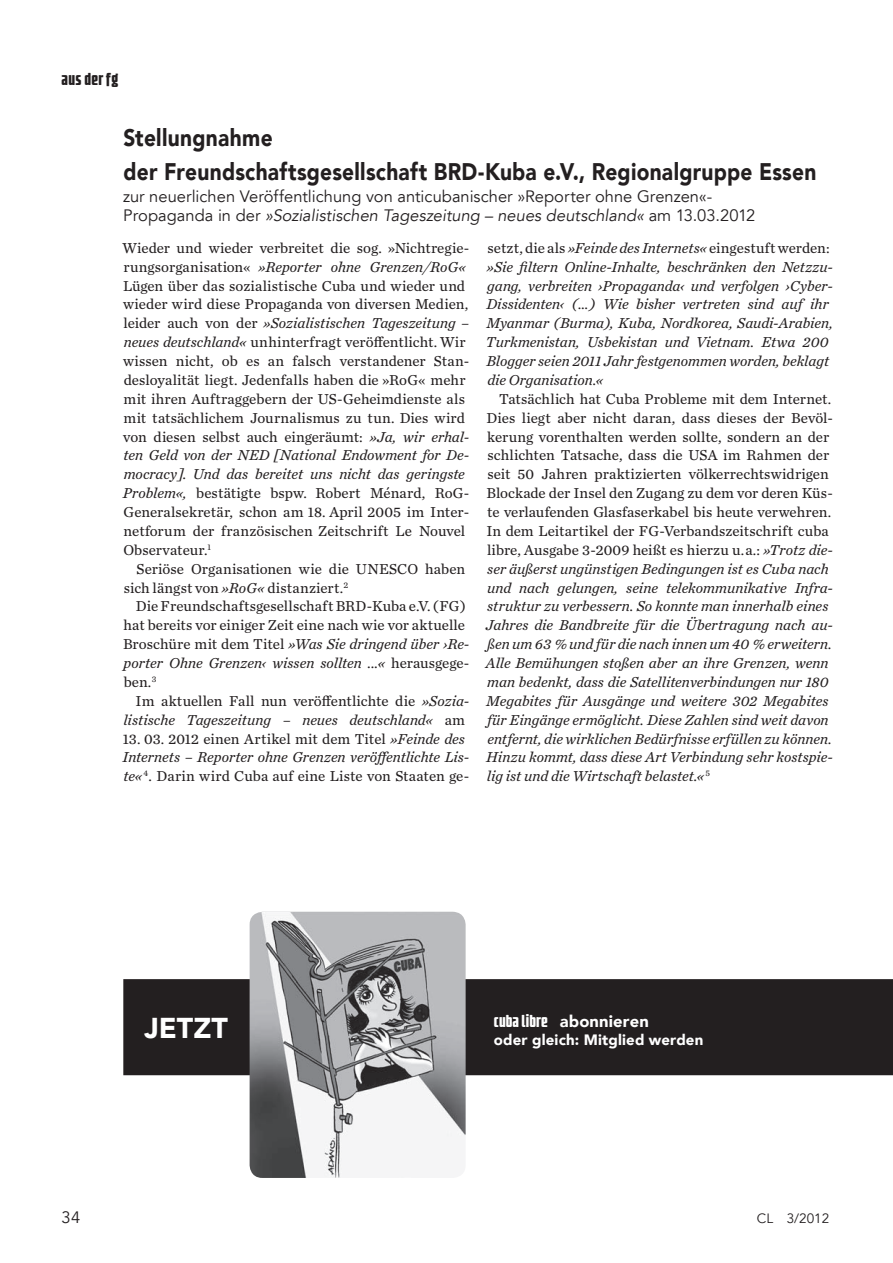
<style>
.page{position:relative;width:893px;height:1263px;background:#fff}
.page>*{position:absolute;margin:0;border:0;box-sizing:border-box;transform-origin:0 0}
.t1{font:900 28.65px "Avenir LT";color:#fff}
.t2{font:900 24px/34.2px "Avenir LT";letter-spacing:.015em;color:#231f20;scale:.87 1}
.t3{font:16.5px/19.8px "Avenir LT";color:#231f20}
.t4{font:900 16.5px "Avenir LT";letter-spacing:.01em;color:#fff}
.t5{font:900 16.5px "Fidel";letter-spacing:.02em;color:#231f20}
.t6{font:italic 15px/18.9px "Chronicle Text G2";color:#231f20}
.t7{font:15px/18.9px "Chronicle Text G2";letter-spacing:.01em;color:#231f20}
.t8{font:900 15px "Avenir LT";letter-spacing:.01em;color:#fff}
.t9{font:13.5px "Avenir LT";color:#231f20}
.s1{font-style:italic}
.s2{font-style:normal}
.s3{font-family:"Fidel"}
</style>
<div class="page">
<div style="left:123px;top:979px;width:770px;height:96px;background:#231f20"></div>
<img style="left:250px;top:912px;width:216px;height:266px">
<p class="t5" style="left:62px;top:70px;width:58px">aus der fg</p>
<h2 class="t2" style="left:123px;top:120px;width:798px">Stellungnahme<br>der Freundschaftsgesellschaft BRD-Kuba e.V., Regionalgruppe Essen</h2>
<p class="t3" style="left:123px;top:186px;width:634px">zur neuerlichen Veröffentlichung von anticubanischer »Reporter ohne Grenzen«-<br>Propaganda in der <span class="s1">»Sozialistischen Tageszeitung – neues deutschland«</span> am 13.03.2012</p>
<p class="t7" style="left:122px;top:238px;width:348px">Wieder und wieder verbreitet die sog. »Nichtregie&shy;rungsorganisation« <span class="s1">»Reporter ohne Grenzen/RoG« </span>Lügen über das sozialistische Cuba und wieder und wieder wird diese Propaganda von diversen Medien, leider auch von der <span class="s1">»Sozialistischen Tageszeitung – neues deutschland«</span> unhinterfragt veröffentlicht. Wir wissen nicht, ob es an falsch verstandener Stan&shy;desloyalität liegt. Jedenfalls haben die »RoG« mehr mit ihren Auftraggebern der US-Geheimdienste als mit tatsächlichem Journalismus zu tun. Dies wird von diesen selbst auch eingeräumt: <span class="s1">»Ja, wir erhal&shy;ten Geld von der NED [ National Endowment for De&shy;mocracy ]. Und das bereitet uns nicht das geringste Problem«,</span> bestätigte bspw. Robert Ménard, RoG-Generalsekretär, schon am 18. April 2005 im Inter&shy;netforum der französischen Zeitschrift Le Nouvel Observateur.<sup>1</sup></p>
<p class="t7" style="left:124px;top:558px;width:343px;text-indent:13px">Seriöse Organisationen wie die UNESCO haben sich längst von <span class="s1">»RoG«</span> distanziert.<sup>2</sup></p>
<p class="t7" style="left:123px;top:596px;width:348px;text-indent:13px">Die Freundschaftsgesellschaft BRD-Kuba e.V. ( FG ) hat bereits vor einiger Zeit eine nach wie vor aktuelle Broschüre mit dem Titel <span class="s1">»Was Sie dringend über ›Re&shy;porter Ohne Grenzen‹ wissen sollten ...«</span> herausgege&shy;ben.<sup>3</sup></p>
<p class="t6" style="left:123px;top:690px;width:346px;text-align:right"><span class="s2">Im aktuellen Fall nun veröffentlichte die</span> »Sozia&shy;listische Tageszeitung – neues deutschland« <span class="s2">am</span></p>
<p class="t7" style="left:123px;top:728px;width:348px">13. 03. 2012 einen Artikel mit dem Titel <span class="s1">»Feinde des<br>Internets – Reporter ohne Grenzen veröffentlichte Lis&shy;te«</span> <sup>4</sup>. Darin wird Cuba auf eine Liste von Staaten ge-</p>
<p class="t6" style="left:486px;top:237px;width:349px"><span class="s2">setzt, die als</span> »Feinde des Internets« <span class="s2">eingestuft werden: </span>»Sie filtern Online-Inhalte, beschränken den Netzzu&shy;gang, verbreiten ›Propaganda‹ und verfolgen ›Cyber-Dissidenten‹ ( … ) Wie bisher vertreten sind auf ihr Myanmar ( Burma ), Kuba, Nordkorea, Saudi-Arabien, Turkmenistan, Usbekistan und Vietnam. Etwa 200<br>Blogger seien 2011 Jahr festgenommen worden, beklagt die Organisation.«</p>
<p class="t6" style="left:486px;top:388px;width:349px;text-indent:13px"><span class="s2">Tatsächlich hat Cuba Probleme mit dem Internet.<br>Dies liegt aber nicht daran, dass dieses der Bevöl&shy;kerung vorenthalten werden sollte, sondern an der schlichten Tatsache, dass die USA im Rahmen der seit 50 Jahren praktizierten völkerrechtswidrigen Blockade der Insel den Zugang zu dem vor deren Küs&shy;te verlaufenden Glasfaserkabel bis heute verwehren.<br>In dem Leitartikel der FG-Verbandszeitschrift cuba libre, Ausgabe 3-2009 heißt es hierzu u. a.:</span> »Trotz die&shy;ser äußerst ungünstigen Bedingungen ist es Cuba nach und nach gelungen, seine telekommunikative Infra&shy;struktur zu verbessern. So konnte man innerhalb eines Jahres die Bandbreite für die Übertragung nach au&shy;ßen um 63 % und für die nach innen um 40 % erweitern.<br>Alle Bemühungen stoßen aber an ihre Grenzen, wenn man bedenkt, dass die Satellitenverbindungen nur 180<br>Megabites für Ausgänge und weitere 302 Megabites für Eingänge ermöglicht. Diese Zahlen sind weit davon entfernt, die wirklichen Bedürfnisse erfüllen zu können.<br>Hinzu kommt, dass diese Art Verbindung sehr kostspie&shy;lig ist und die Wirtschaft belastet.« <sup>5</sup></p>
<h1 class="t1" style="left:145px;top:1010px;width:85px">JETZT</h1>
<p class="t4" style="left:494px;top:1011px;width:156px"><span class="s3">cuba libre</span> abonnieren</p>
<p class="t8" style="left:494px;top:1031px;width:211px">oder gleich: Mitglied werden</p>
<p class="t3" style="left:62px;top:1207px;width:20px">34</p>
<p class="t9" style="left:757px;top:1210px;width:74px">CL 3/2012</p>
</div>
